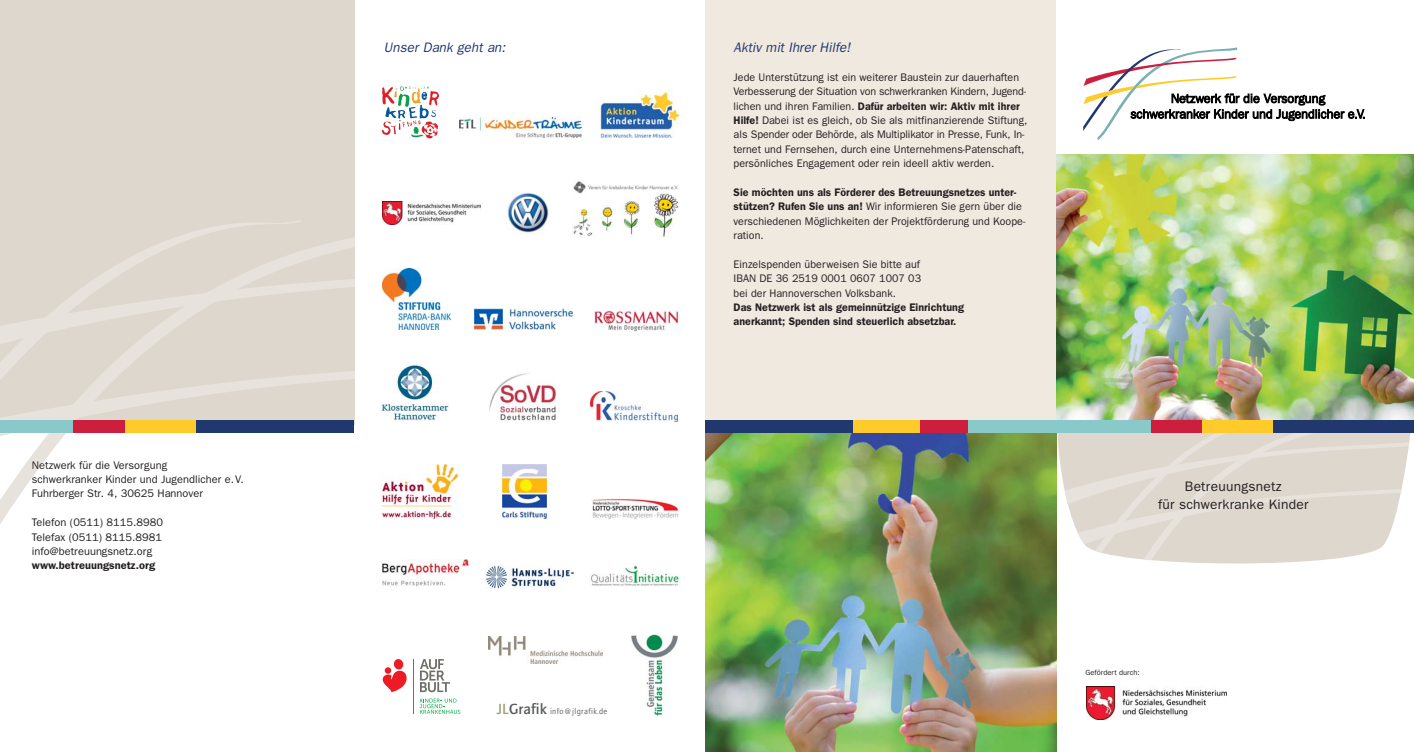
<style>
.page{position:relative;width:1414px;height:752px;background:#fff}
.page>*{position:absolute;margin:0;border:0;box-sizing:border-box;transform-origin:0 0}
.t1{font:13.75px/17.5px "Franklin Gothic";letter-spacing:.015em;color:#231f20;text-align:center}
.t2{font:italic 13.75px "Franklin Gothic";letter-spacing:.005em;color:#20386e}
.t3{font:11px/14.4px "Franklin Gothic";letter-spacing:.005em;color:#231f20}
.t4{font:600 11px/14.4px "Franklin Gothic";letter-spacing:.005em;color:#231f20}
.t5{font:8.12px "AT Quay Sans";letter-spacing:.035em;color:#58595b}
.t6{font:7.5px "Franklin Gothic";color:#231f20}
.s1{font-weight:500;font-size:14.75px;color:#a3a27a}
.s2{font-weight:500;font-size:14.75px}
.s3{font-weight:600}
</style>
<div class="page">
<div style="left:705px;top:0;width:351px;height:429px;background:#efe9e0"></div>
<svg style="left:1057px;top:432px;width:354px;height:132px;background:#e1dbd3"></svg>
<img style="left:1086px;top:686px;width:141px;height:33px">
<img style="left:383px;top:201px;width:98px;height:23px">
<img style="left:1056px;top:154px;width:358px;height:266px">
<img style="left:705px;top:432px;width:351px;height:319px">
<svg style="left:1083px;top:47px;width:281px;height:93px"></svg>
<div style="left:1056px;top:420px;width:95px;height:12px;background:#8ac9ca"></div>
<div style="left:1150px;top:420px;width:52px;height:12px;background:#cd1f3d"></div>
<div style="left:1202px;top:420px;width:72px;height:12px;background:#ffcb2a"></div>
<div style="left:1273px;top:420px;width:141px;height:12px;background:#20386e"></div>
<div style="left:967px;top:420px;width:89px;height:12px;background:#8ac9ca"></div>
<div style="left:919px;top:420px;width:49px;height:12px;background:#cd1f3d"></div>
<div style="left:852px;top:420px;width:67px;height:12px;background:#ffcb2a"></div>
<div style="left:705px;top:420px;width:148px;height:12px;background:#20386e"></div>
<img style="left:598px;top:91px;width:82px;height:47px">
<img style="left:383px;top:559px;width:85px;height:27px">
<img style="left:632px;top:633px;width:45px;height:83px">
<img style="left:486px;top:565px;width:88px;height:23px">
<img style="left:590px;top:391px;width:87px;height:30px">
<img style="left:591px;top:498px;width:88px;height:21px">
<img style="left:590px;top:563px;width:90px;height:23px">
<img style="left:594px;top:311px;width:84px;height:20px">
<img style="left:507px;top:191px;width:42px;height:42px">
<img style="left:489px;top:373px;width:66px;height:48px">
<img style="left:474px;top:308px;width:99px;height:22px">
<img style="left:383px;top:268px;width:67px;height:61px">
<img style="left:380px;top:464px;width:79px;height:54px">
<img style="left:409px;top:85px;width:15px;height:4px">
<img style="left:382px;top:364px;width:67px;height:57px">
<img style="left:488px;top:636px;width:114px;height:27px">
<svg style="left:420px;top:698px;width:40px;height:15px"></svg>
<svg style="left:420px;top:659px;width:30px;height:33px"></svg>
<svg style="left:382px;top:659px;width:25px;height:32px"></svg>
<hr style="left:413px;top:658px;width:1px;height:55px;background:#6e6f68">
<div style="left:0;top:0;width:354px;height:425px;background:#ded7ce"></div>
<svg style="left:0;top:221px;width:354px;height:303px"></svg>
<svg style="left:0;top:263px;width:354px;height:141px"></svg>
<div style="left:0;top:420px;width:75px;height:12px;background:#8ac9ca"></div>
<div style="left:74px;top:420px;width:51px;height:12px;background:#cd1f3d"></div>
<div style="left:125px;top:420px;width:72px;height:12px;background:#ffcb2a"></div>
<div style="left:196px;top:420px;width:158px;height:12px;background:#20386e"></div>
<img style="left:573px;top:181px;width:106px;height:56px">
<img style="left:460px;top:117px;width:121px;height:21px">
<svg style="left:546px;top:464px;width:1px;height:54px"></svg>
<img style="left:502px;top:464px;width:44px;height:54px">
<p class="t3" style="left:32px;top:458px;width:214px">Netzwerk für die Versorgung<br>schwerkranker Kinder und Jugendlicher e.V.<br>Fuhrberger Str. 4, 30625 Hannover</p>
<p class="t3" style="left:32px;top:516px;width:133px;text-align:justify">Telefon (0511) 8115.8980<br>Telefax (0511) 8115.8981 info@betreuungsnetz.org</p>
<p class="t4" style="left:32px;top:559px;width:125px">www.betreuungsnetz.org</p>
<p class="t2" style="left:384px;top:43px;width:125px">Unser Dank geht an:</p>
<p class="t5" style="left:497px;top:707px;width:112px"><span class="s1">JL</span><span class="s2">Grafik</span> info@jlgrafik.de</p>
<p class="t2" style="left:733px;top:43px;width:121px">Aktiv mit Ihrer Hilfe!</p>
<p class="t3" style="left:733px;top:71px;width:295px">Jede Unterstützung ist ein weiterer Baustein zur dauerhaften Ver besserung der Situation von schwerkranken Kindern, Jugend - lichen und ihren Familien. <span class="s3">Dafür arbeiten wir: Aktiv mit ihrer Hilfe!</span> Dabei ist es gleich, ob Sie als mitfinanzierende Stiftung, als Spender oder Behörde, als Multiplikator in Presse, Funk, In&shy;ter net und Fernsehen, durch eine Unternehmens-Patenschaft, persönliches Engagement oder rein ideell aktiv werden.</p>
<p class="t3" style="left:733px;top:186px;width:293px"><span class="s3">Sie möchten uns als Förderer des Betreuungsnetzes unter&shy;stützen? Rufen Sie uns an!</span> Wir informieren Sie gern über die verschiedenen Möglichkeiten der Projektförderung und Koope&shy;ration.</p>
<p class="t3" style="left:733px;top:258px;width:189px;text-align:justify">Einzelspenden überweisen Sie bitte auf IBAN DE 36 2519 0001 0607 1007 03 bei der Hannoverschen Volksbank.</p>
<p class="t4" style="left:733px;top:301px;width:232px">Das Netzwerk ist als gemeinnützige Einrichtung anerkannt; Spenden sind steuerlich absetzbar.</p>
<p class="t1" style="left:1158px;top:478px;width:152px">Betreuungsnetz<br>für schwerkranke Kinder</p>
<p class="t6" style="left:1085px;top:669px;width:56px">Gefördert durch:</p>
</div>
